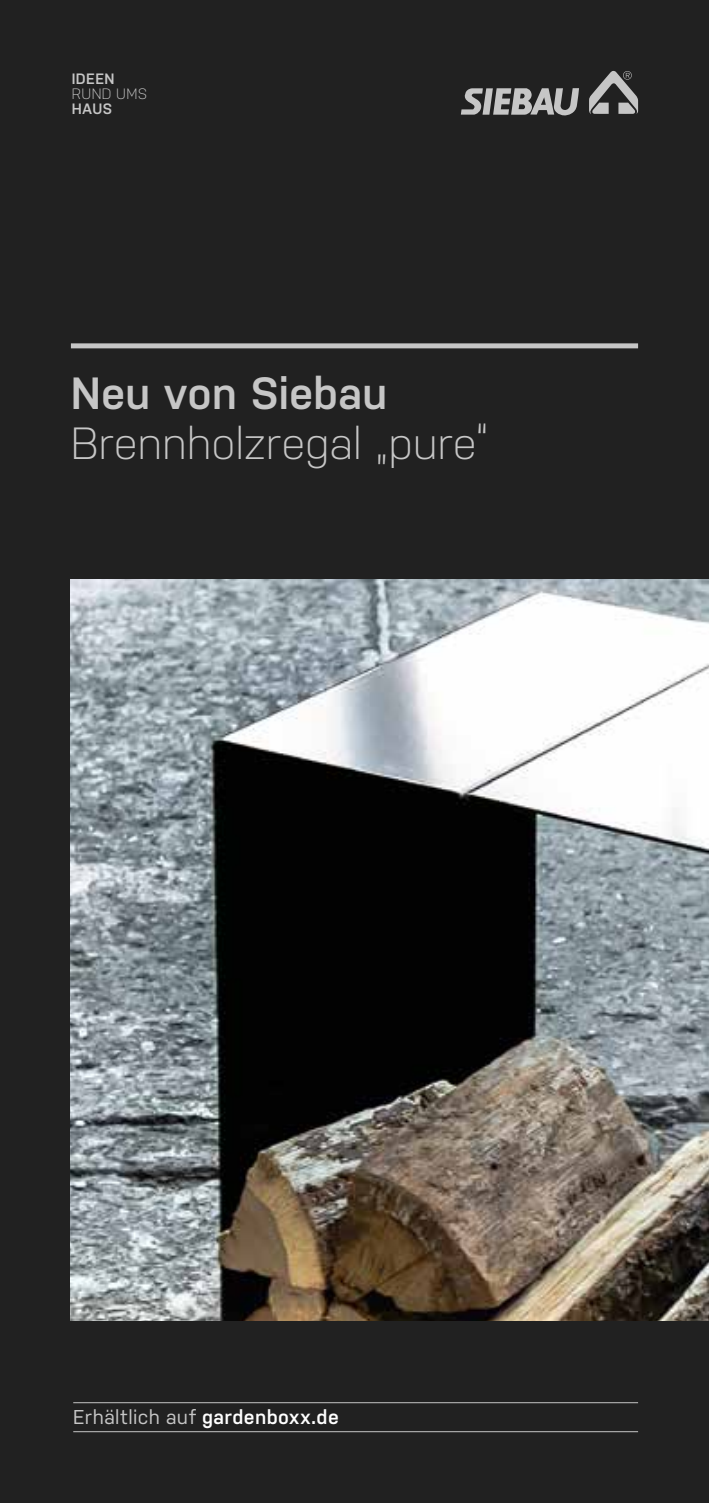
<style>
.page{position:relative;width:709px;height:1503px;background:#fff}
.page>*{position:absolute;margin:0;border:0;box-sizing:border-box;transform-origin:0 0}
.t1{font:300 45px "Nudista";color:#c6c6c6}
.t2{font:600 45px "Nudista";letter-spacing:-.005em;color:#c6c6c6}
.t3{font:20px "Nudista";letter-spacing:.02em;color:#c6c6c6}
.t4{font:600 15px "Nudista";letter-spacing:.03em;color:#c6c6c6}
.t5{font:300 15px "Nudista";letter-spacing:.03em;color:#c6c6c6}
.s1{font-weight:600;color:#fff}
</style>
<div class="page">
<div style="left:0;top:0;width:709px;height:1502px;background:#212121"></div>
<img style="left:71px;top:579px;width:638px;height:741px">
<div style="left:71px;top:343px;width:567px;height:5px;background:#c6c6c6"></div>
<svg style="left:589px;top:71px;width:49px;height:43px;background:#6e6e6e"></svg>
<svg style="left:461px;top:88px;width:118px;height:27px;background:#848484"></svg>
<hr style="left:73px;top:1402px;width:565px;height:1px;background:#c6c6c6">
<hr style="left:73px;top:1431px;width:565px;height:1px;background:#c6c6c6">
<p class="t4" style="left:72px;top:70px;width:44px">IDEEN</p>
<p class="t5" style="left:72px;top:85px;width:77px">RUND UMS</p>
<p class="t4" style="left:72px;top:100px;width:42px">HAUS</p>
<h1 class="t2" style="left:71px;top:367px;width:318px">Neu von Siebau</h1>
<h1 class="t1" style="left:71px;top:417px;width:419px">Brennholzregal „pure“</h1>
<p class="t3" style="left:73px;top:1405px;width:267px">Erhältlich auf <span class="s1">gardenboxx.de</span></p>
</div>
